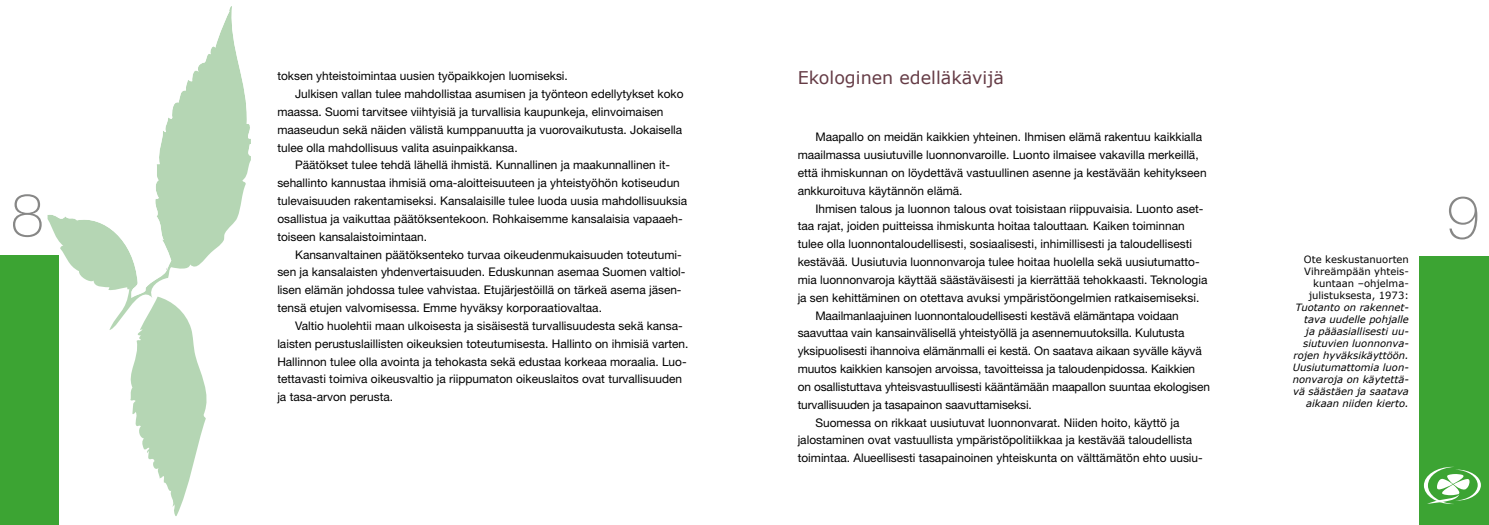
<style>
.page{position:relative;width:1489px;height:525px;background:#fff}
.page>*{position:absolute;margin:0;border:0;box-sizing:border-box;transform-origin:0 0}
.t1{font:100 60px "Helvetica Neue LT";color:#878786}
.t2{font:17.5px "Verdana";color:#653c46}
.t3{font:11.88px/17.8px "Helvetica Neue LT";color:#000}
.t4{font:italic 10px/12px "Verdana";color:#000;text-align:right}
.t5{font:10px/12px "Verdana";color:#000;text-align:right}
.s1{font-style:italic}
</style>
<div class="page">
<svg style="left:58px;top:156px;width:193px;height:174px"></svg>
<svg style="left:231px;top:6px;width:20px;height:150px"></svg>
<svg style="left:48px;top:7px;width:183px;height:291px"></svg>
<svg style="left:126px;top:296px;width:86px;height:220px"></svg>
<div style="left:0;top:255px;width:58px;height:269px;background:#3ca433"></div>
<div style="left:1418px;top:256px;width:70px;height:268px;background:#3ca433"></div>
<svg style="left:1423px;top:466px;width:57px;height:37px"></svg>
<h2 class="t2" style="left:797px;top:66px;width:208px">Ekologinen edelläkävijä</h2>
<p class="t3" style="left:277px;top:67px;width:292px">toksen yhteistoimintaa uusien työpaikkojen luomiseksi.</p>
<p class="t3" style="left:295px;top:85px;width:390px">Julkisen vallan tulee mahdollistaa asumisen ja työnteon edellytykset koko</p>
<p class="t3" style="left:277px;top:103px;width:388px">maassa. Suomi tarvitsee viihtyisiä ja turvallisia kaupunkeja, elinvoimaisen</p>
<p class="t3" style="left:277px;top:120px;width:406px">maaseudun sekä näiden välistä kumppanuutta ja vuorovaikutusta. Jokaisella</p>
<p class="t3" style="left:277px;top:138px;width:242px">tulee olla mahdollisuus valita asuinpaikkansa.</p>
<p class="t3" style="left:295px;top:156px;width:376px">Päätökset tulee tehdä lähellä ihmistä. Kunnallinen ja maakunnallinen it-</p>
<p class="t3" style="left:277px;top:174px;width:404px">sehallinto kannustaa ihmisiä oma-aloitteisuuteen ja yhteistyöhön kotiseudun</p>
<p class="t3" style="left:277px;top:192px;width:411px">tulevaisuuden rakentamiseksi. Kansalaisille tulee luoda uusia mahdollisuuksia</p>
<p class="t3" style="left:277px;top:209px;width:407px">osallistua ja vaikuttaa päätöksentekoon. Rohkaisemme kansalaisia vapaaeh-</p>
<p class="t3" style="left:277px;top:227px;width:151px">toiseen kansalaistoimintaan.</p>
<p class="t3" style="left:295px;top:245px;width:388px">Kansanvaltainen päätöksenteko turvaa oikeudenmukaisuuden toteutumi-</p>
<p class="t3" style="left:277px;top:263px;width:409px">sen ja kansalaisten yhdenvertaisuuden. Eduskunnan asemaa Suomen valtiol-</p>
<p class="t3" style="left:277px;top:281px;width:406px">lisen elämän johdossa tulee vahvistaa. Etujärjestöillä on tärkeä asema jäsen-</p>
<p class="t3" style="left:277px;top:299px;width:326px">tensä etujen valvomisessa. Emme hyväksy korporaatiovaltaa.</p>
<p class="t3" style="left:295px;top:316px;width:389px">Valtio huolehtii maan ulkoisesta ja sisäisestä turvallisuudesta sekä kansa-</p>
<p class="t3" style="left:277px;top:334px;width:412px">laisten perustuslaillisten oikeuksien toteutumisesta. Hallinto on ihmisiä varten.</p>
<p class="t3" style="left:277px;top:352px;width:411px">Hallinnon tulee olla avointa ja tehokasta sekä edustaa korkeaa moraalia. Luo-</p>
<p class="t3" style="left:277px;top:370px;width:406px">tettavasti toimiva oikeusvaltio ja riippumaton oikeuslaitos ovat turvallisuuden</p>
<p class="t3" style="left:277px;top:388px;width:117px">ja tasa-arvon perusta.</p>
<p class="t3" style="left:797px;top:128px;width:410px;text-indent:18px">Maapallo on meidän kaikkien yhteinen. Ihmisen elämä rakentuu kaikkialla maailmassa uusiutuville luonnonvaroille. Luonto ilmaisee vakavilla merkeillä, että ihmiskunnan on löydettävä vastuullinen asenne ja kestävään kehitykseen ankkuroituva käytännön elämä.</p>
<p class="t3" style="left:815px;top:199px;width:390px">Ihmisen talous ja luonnon talous ovat toisistaan riippuvaisia. Luonto aset-</p>
<p class="t3" style="left:797px;top:217px;width:388px">taa rajat, joiden puitteissa ihmiskunta hoitaa talouttaan<span class="s1">.</span> Kaiken toiminnan</p>
<p class="t3" style="left:797px;top:235px;width:396px">tulee olla luonnontaloudellisesti, sosiaalisesti, inhimillisesti ja taloudellisesti</p>
<p class="t3" style="left:797px;top:252px;width:403px">kestävää. Uusiutuvia luonnonvaroja tulee hoitaa huolella sekä uusiutumatto-</p>
<p class="t3" style="left:797px;top:270px;width:411px">mia luonnonvaroja käyttää säästäväisesti ja kierrättää tehokkaasti. Teknologia</p>
<p class="t3" style="left:797px;top:288px;width:403px">ja sen kehittäminen on otettava avuksi ympäristöongelmien ratkaisemiseksi.</p>
<p class="t3" style="left:815px;top:306px;width:365px">Maailmanlaajuinen luonnontaloudellisesti kestävä elämäntapa voidaan</p>
<p class="t3" style="left:797px;top:324px;width:388px">saavuttaa vain kansainvälisellä yhteistyöllä ja asennemuutoksilla. Kulutusta</p>
<p class="t3" style="left:797px;top:342px;width:405px">yksipuolisesti ihannoiva elämänmalli ei kestä. On saatava aikaan syvälle käyvä</p>
<p class="t3" style="left:797px;top:359px;width:399px">muutos kaikkien kansojen arvoissa, tavoitteissa ja taloudenpidossa. Kaikkien</p>
<p class="t3" style="left:797px;top:377px;width:414px">on osallistuttava yhteisvastuullisesti kääntämään maapallon suuntaa ekologisen</p>
<p class="t3" style="left:797px;top:395px;width:236px">turvallisuuden ja tasapainon saavuttamiseksi.</p>
<p class="t3" style="left:815px;top:413px;width:365px">Suomessa on rikkaat uusiutuvat luonnonvarat. Niiden hoito, käyttö ja</p>
<p class="t3" style="left:797px;top:431px;width:396px">jalostaminen ovat vastuullista ympäristöpolitiikkaa ja kestävää taloudellista</p>
<p class="t3" style="left:797px;top:448px;width:406px">toimintaa. Alueellisesti tasapainoinen yhteiskunta on välttämätön ehto uusiu-</p>
<h1 class="t1" style="left:11px;top:181px;width:35px">8</h1>
<h1 class="t1" style="left:1445px;top:183px;width:35px">9</h1>
<p class="t5" style="left:1303px;top:253px;width:106px">Ote keskustanuorten<br>Vihreämpään yhteis&shy;kuntaan –ohjelma&shy;julistuksesta, 1973:</p>
<p class="t4" style="left:1292px;top:301px;width:118px">Tuotanto on rakennet&shy;tava uudelle pohjalle ja pääasiallisesti uu&shy;siutuvien luonnonva&shy;rojen hyväksikäyttöön.<br>Uusiutumattomia luon&shy;nonvaroja on käytettä&shy;vä säästäen ja saatava aikaan niiden kierto.</p>
</div>
